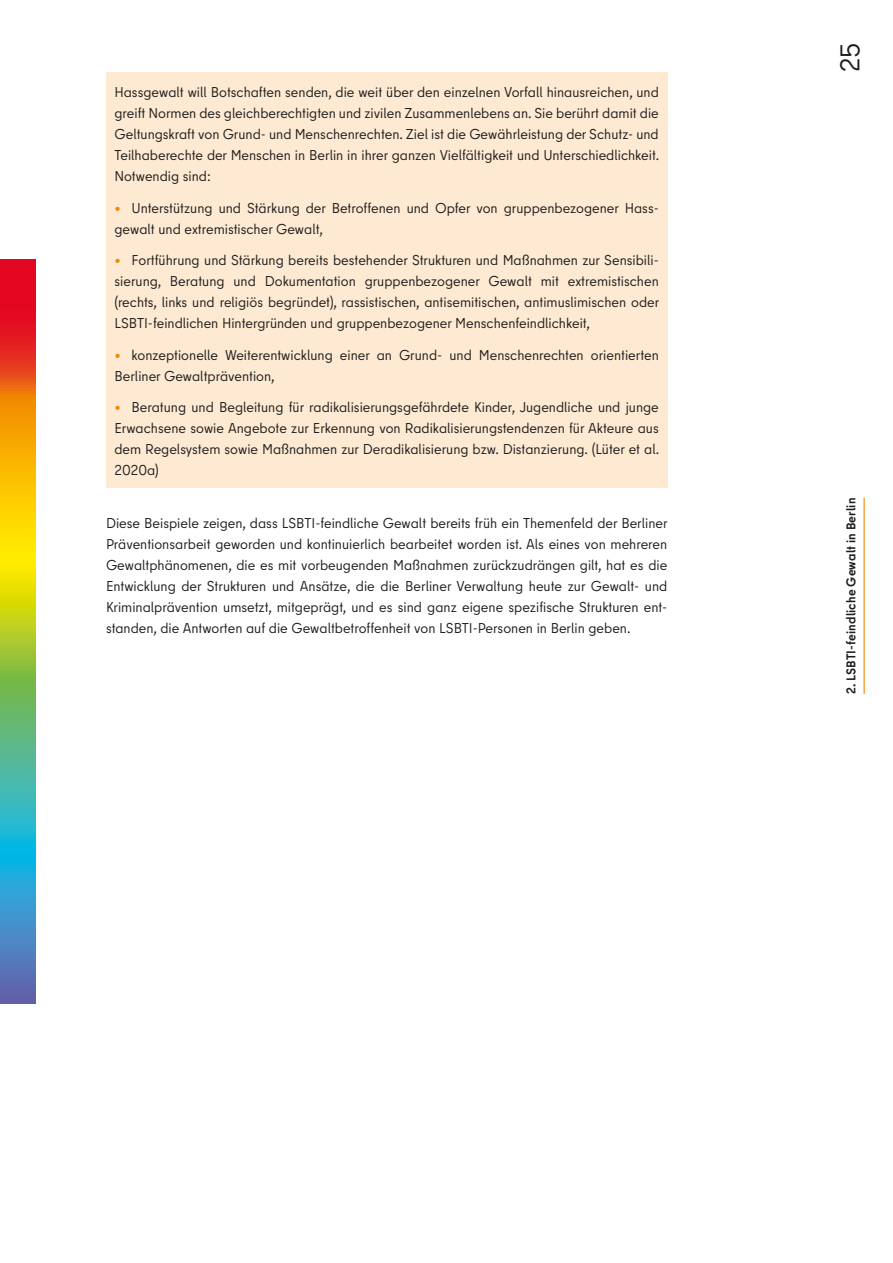
<style>
.page{position:relative;width:893px;height:1263px;background:#fff}
.page>*{position:absolute;margin:0;border:0;box-sizing:border-box;transform-origin:0 0}
.t1{font:27px "Berlin Type";color:#1d1d1b}
.t2{font:14.25px/21px "Berlin Type";color:#1d1d1b;text-align:justify}
.t3{font:700 12.75px "Berlin Type";letter-spacing:.01em;color:#1d1d1b}
.s1{color:#f18700}
</style>
<div class="page">
<svg style="left:0;top:259px;width:35px;height:744px"></svg>
<div style="left:106px;top:72px;width:561px;height:122px;background:#fee9d2"></div>
<div style="left:106px;top:188px;width:561px;height:59px;background:#fee9d2"></div>
<div style="left:106px;top:240px;width:561px;height:101px;background:#fee9d2"></div>
<div style="left:106px;top:335px;width:561px;height:59px;background:#fee9d2"></div>
<div style="left:106px;top:387px;width:561px;height:101px;background:#fee9d2"></div>
<hr style="left:863px;top:498px;width:2px;height:196px;background:#f18700">
<p class="t2" style="left:115px;top:82px;width:546px">Hassgewalt will Botschaften senden, die weit über den einzelnen Vorfall hinausreichen, und greift Normen des gleichberechtigten und zivilen Zusammenlebens an. Sie berührt damit die Geltungskraft von Grund- und Menschenrechten. Ziel ist die Gewährleistung der Schutz- und Teilhaberechte der Menschen in Berlin in ihrer ganzen Vielfältigkeit und Unterschiedlichkeit.<br>Notwendig sind:</p>
<p class="t2" style="left:115px;top:197px;width:544px"><span class="s1">•</span> Unterstützung und Stärkung der Betroffenen und Opfer von gruppenbezogener Hass&shy;gewalt und extremistischer Gewalt,</p>
<p class="t2" style="left:115px;top:250px;width:546px"><span class="s1">•</span> Fortführung und Stärkung bereits bestehender Strukturen und Maßnahmen zur Sensibili&shy;sierung, Beratung und Dokumentation gruppenbezogener Gewalt mit extremistischen (rechts, links und religiös begründet), rassistischen, antisemitischen, antimuslimischen oder LSBTI-feindlichen Hintergründen und gruppenbezogener Menschenfeindlichkeit,</p>
<p class="t2" style="left:115px;top:344px;width:546px"><span class="s1">•</span> konzeptionelle Weiterentwicklung einer an Grund- und Menschenrechten orientierten<br>Berliner Gewaltprävention,</p>
<p class="t2" style="left:115px;top:397px;width:546px"><span class="s1">•</span> Beratung und Begleitung für radikalisierungsgefährdete Kinder, Jugendliche und junge Erwachsene sowie Angebote zur Erkennung von Radikalisierungstendenzen für Akteure aus dem Regelsystem sowie Maßnahmen zur Deradikalisierung bzw. Distanzierung. (Lüter et al.<br>2020a)</p>
<p class="t2" style="left:106px;top:512px;width:563px">Diese Beispiele zeigen, dass LSBTI-feindliche Gewalt bereits früh ein Themenfeld der Berliner Präventionsarbeit geworden und kontinuierlich bearbeitet worden ist. Als eines von mehreren Gewaltphänomenen, die es mit vorbeugenden Maßnahmen zurückzudrängen gilt, hat es die Entwicklung der Strukturen und Ansätze, die die Berliner Verwaltung heute zur Gewalt- und Kriminalprävention umsetzt, mitgeprägt, und es sind ganz eigene spezifische Strukturen ent&shy;standen, die Antworten auf die Gewaltbetroffenheit von LSBTI-Personen in Berlin geben.</p>
<h1 class="t1" style="left:833px;top:72px;width:31px;rotate:-90deg">25</h1>
<p class="t3" style="left:843px;top:694px;width:198px;rotate:-90deg">2. LSBTI-feindliche Gewalt in Berlin</p>
</div>
